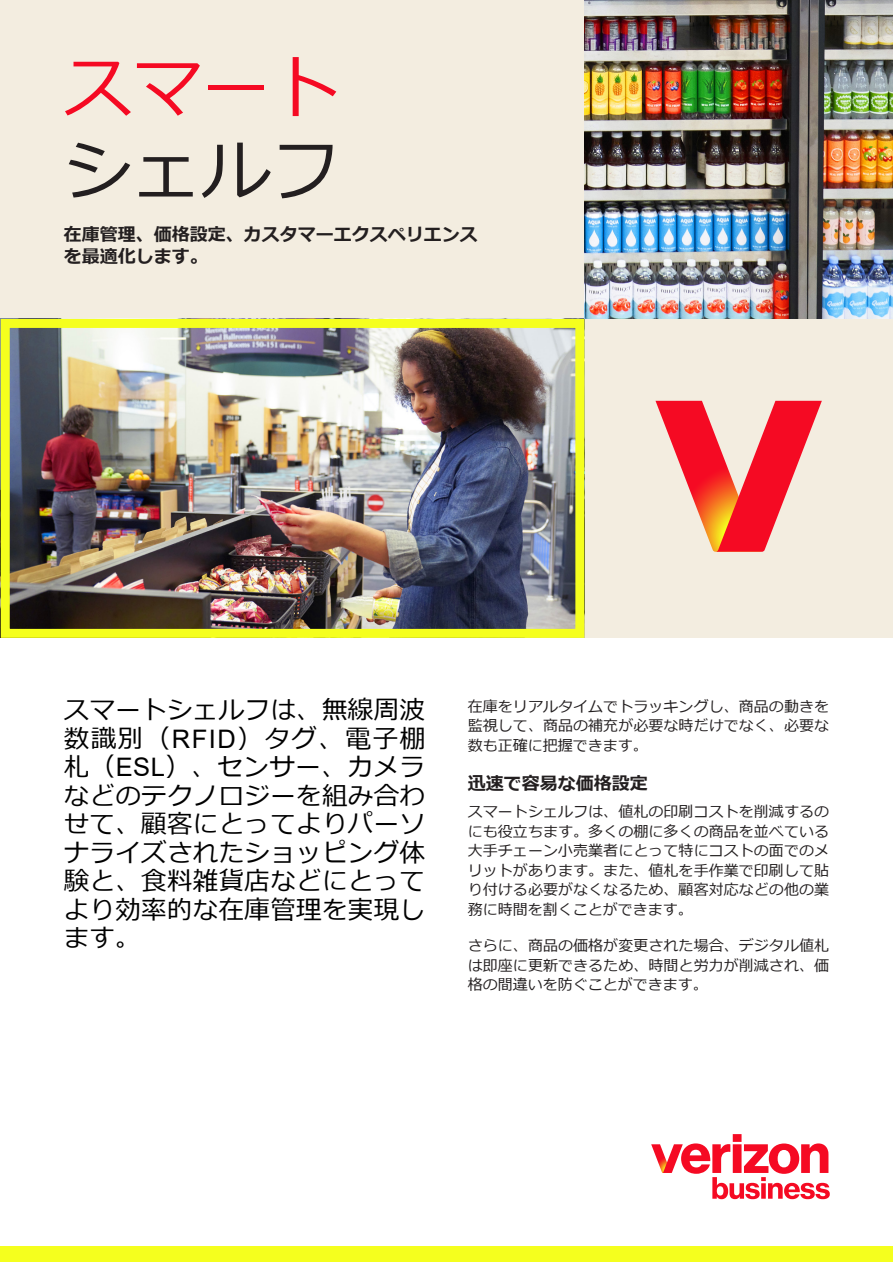
<style>
.page{position:relative;width:893px;height:1263px;background:#fff}
.page>*{position:absolute;margin:0;border:0;box-sizing:border-box;transform-origin:0 0}
.H1__56pt_Light{font:69px/82.8px "Meiryo";color:#f50a23}
.Page_Intro{font:25.5px/28.5px "Meiryo";letter-spacing:.015em;color:#000;text-align:justify}
.Medium_Bold_Subhead{font:700 18px/21.6px "Meiryo";color:#231f20}
.Body_copy{font:15px/19.5px "Meiryo";letter-spacing:.005em;color:#231f20;text-align:justify}
.s1{color:#231f20}
.s2{font-family:"Arial"}
</style>
<div class="page">
<div style="left:0;top:0;width:893px;height:638px;background:#f3ede0"></div>
<svg style="left:651px;top:1134px;width:179px;height:65px"></svg>
<img style="left:11px;top:329px;width:563px;height:299px">
<div style="left:1px;top:319px;width:583px;height:319px;border:9px solid #f5ff1e"></div>
<img style="left:584px;top:0;width:309px;height:319px">
<svg style="left:655px;top:401px;width:167px;height:151px"></svg>
<div style="left:0;top:1246px;width:893px;height:16px;background:#f5ff1e"></div>
<p class="H1__56pt_Light" style="left:64px;top:50px;width:277px">スマート<span class="s1">シェルフ</span></p>
<p class="Medium_Bold_Subhead" style="left:64px;top:225px;width:416px">在庫管理、価格設定、カスタマーエクスペリエンスを最適化します。</p>
<p class="Page_Intro" style="left:64px;top:697px;width:363px">スマートシェルフは、無線周波数識別（<span class="s2">RFID</span>）タグ、電子棚札（<span class="s2">ESL</span>）、センサー、カメラなどのテクノロジーを組み合わせて、顧客にとってよりパーソナライズされたショッピング体験と、食料雑貨店などにとってより効率的な在庫管理を実現します。</p>
<p class="Body_copy" style="left:468px;top:697px;width:363px">在庫をリアルタイムでトラッキングし、商品の動きを監視して、商品の補充が必要な時だけでなく、必要な数も正確に把握できます。</p>
<h2 class="Medium_Bold_Subhead" style="left:468px;top:773px;width:181px">迅速で容易な価格設定</h2>
<p class="Body_copy" style="left:468px;top:803px;width:363px">スマートシェルフは、値札の印刷コストを削減するのにも役立ちます。多くの棚に多くの商品を並べている大手チェーン小売業者にとって特にコストの面でのメリットがあります。また、値札を手作業で印刷して貼り付ける必要がなくなるため、顧客対応などの他の業務に時間を割くことができます。</p>
<p class="Body_copy" style="left:468px;top:937px;width:363px">さらに、商品の価格が変更された場合、デジタル値札は即座に更新できるため、時間と労力が削減され、価格の間違いを防ぐことができます。</p>
</div>
